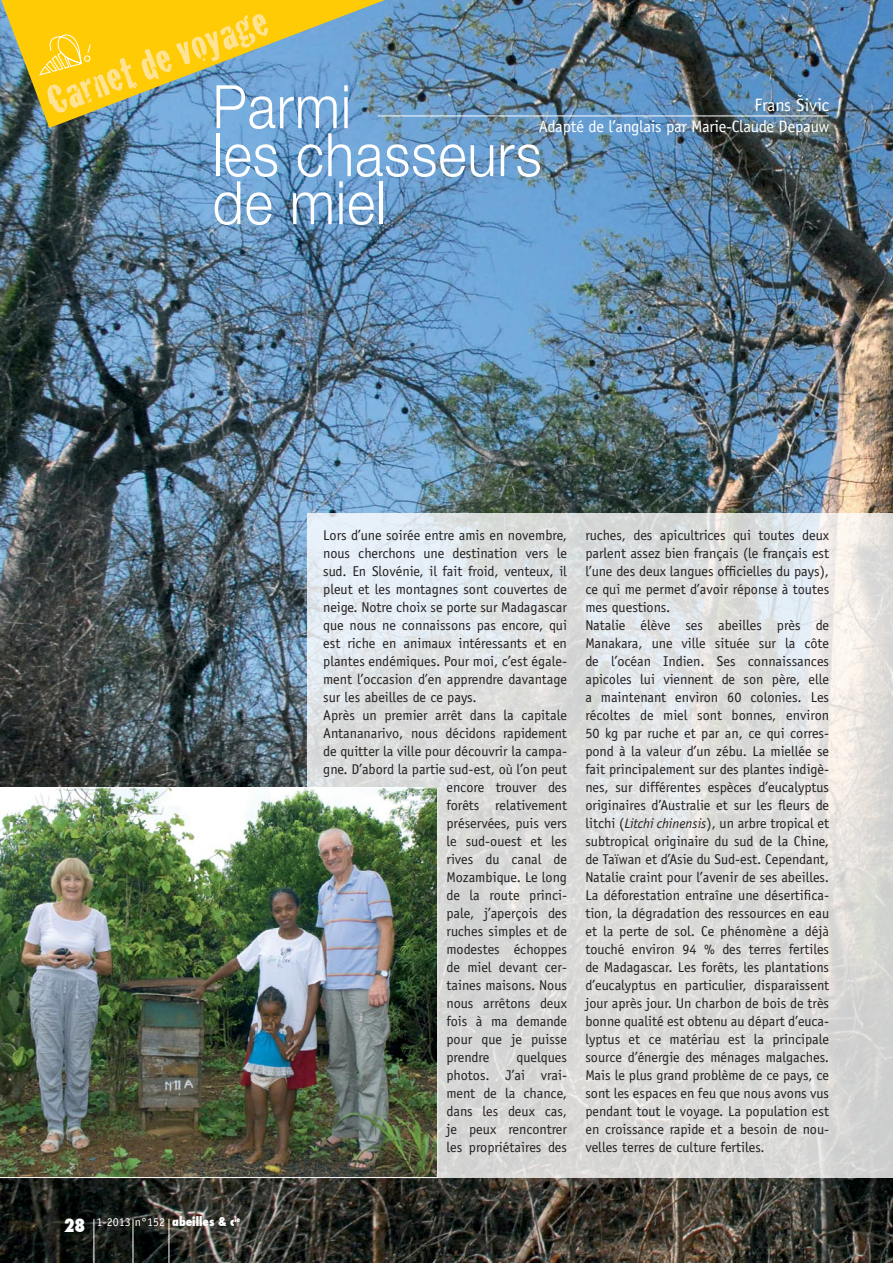
<style>
.page{position:relative;width:893px;height:1263px;background:#fff}
.page>*{position:absolute;margin:0;border:0;box-sizing:border-box;transform-origin:0 0}
.t1{font:300 60px/48px "Helvetica Neue";letter-spacing:.02em;color:#fff;scale:.9 1}
.t2{font:45px "Cracked";color:#ffe292}
.t3{font:18px "Officina Sans";letter-spacing:-.01em;color:#fff}
.t4{font:800 condensed 18px "Futura";color:#fff}
.t5{font:16.5px "Officina Sans";letter-spacing:-.01em;color:#fff}
.t6{font:14.25px/18px "Officina Sans";color:#231f20;text-align:justify}
.t7{font:14.25px "Officina Sans";letter-spacing:-.02em;color:#231f20}
.t8{font:12px "Officina Sans";color:#fff}
.s1{font-family:"Futura";font-weight:800;font-stretch:condensed}
.s2{font-style:italic}
</style>
<div class="page">
<img style="left:0;top:0;width:893px;height:1263px">
<svg style="left:0;top:0;width:454px;height:128px;background:#a5ac75"></svg>
<svg style="left:308px;top:513px;width:585px;height:665px;background:#dddedd"></svg>
<hr style="left:378px;top:116px;width:451px;height:1px;background:#fff">
<svg style="left:39px;top:34px;width:52px;height:42px;background:#ffd228"></svg>
<img style="left:0;top:787px;width:438px;height:391px">
<hr style="left:133px;top:1219px;width:1px;height:44px;background:#fff">
<hr style="left:169px;top:1219px;width:1px;height:44px;background:#fff">
<hr style="left:94px;top:1219px;width:1px;height:44px;background:#fff">
<p class="t2" style="left:36px;top:70px;width:235px;rotate:-21deg">Carnet de voyage</p>
<p class="t1" style="left:213px;top:82px;width:367px">Parmi<br>les chasseurs de miel</p>
<p class="t3" style="left:755px;top:95px;width:76px">Frans Šivic</p>
<p class="t5" style="left:539px;top:117px;width:292px">Adapté de l’anglais par Marie-Claude Depauw</p>
<p class="t4" style="left:64px;top:1213px;width:23px">28</p>
<p class="t8" style="left:97px;top:1215px;width:145px">1-2013 n°152 <span class="s1">abeilles &amp; c</span><sup>ie</sup></p>
<p class="t6" style="left:323px;top:526px;width:245px">Lors d’une soirée entre amis en novembre, nous cherchons une destination vers le sud. En Slovénie, il fait froid, venteux, il pleut et les montagnes sont couvertes de neige. Notre choix se porte sur Madagascar que nous ne connaissons pas encore, qui est riche en animaux intéressants et en plantes endémiques. Pour moi, c’est égale&shy;ment l’occasion d’en apprendre davantage sur les abeilles de ce pays.</p>
<p class="t6" style="left:323px;top:706px;width:245px">Après un premier arrêt dans la capitale</p>
<p class="t6" style="left:323px;top:724px;width:245px">Antananarivo, nous décidons rapidement</p>
<p class="t6" style="left:323px;top:742px;width:245px">de quitter la ville pour découvrir la campa-</p>
<p class="t6" style="left:323px;top:760px;width:245px">gne. D’abord la partie sud-est, où l’on peut</p>
<p class="t6" style="left:446px;top:778px;width:122px">encore trouver des</p>
<p class="t6" style="left:446px;top:796px;width:122px">forêts relativement</p>
<p class="t6" style="left:446px;top:814px;width:122px">préservées, puis vers</p>
<p class="t6" style="left:446px;top:832px;width:122px">le sud-ouest et les</p>
<p class="t6" style="left:446px;top:850px;width:122px">rives du canal de</p>
<p class="t6" style="left:446px;top:868px;width:122px">Mozambique. Le long</p>
<p class="t6" style="left:446px;top:886px;width:122px">de la route princi-</p>
<p class="t6" style="left:446px;top:904px;width:122px">pale, j’aperçois des</p>
<p class="t6" style="left:446px;top:922px;width:122px">ruches simples et de</p>
<p class="t6" style="left:446px;top:940px;width:122px">modestes échoppes</p>
<p class="t6" style="left:446px;top:958px;width:122px">de miel devant cer-</p>
<p class="t6" style="left:446px;top:976px;width:122px">taines maisons. Nous</p>
<p class="t6" style="left:446px;top:994px;width:122px">nous arrêtons deux</p>
<p class="t7" style="left:446px;top:1013px;width:122px">fois à ma demande</p>
<p class="t6" style="left:446px;top:1030px;width:122px">pour que je puisse</p>
<p class="t7" style="left:446px;top:1049px;width:44px">prendre</p>
<p class="t6" style="left:446px;top:1048px;width:122px;text-indent:70px">quelques photos. J’ai vrai&shy;ment de la chance, dans les deux cas, je peux rencontrer les propriétaires des</p>
<p class="t6" style="left:585px;top:526px;width:245px">ruches, des apicultrices qui toutes deux parlent assez bien français (le français est l’une des deux langues officielles du pays), ce qui me permet d’avoir réponse à toutes mes questions.</p>
<p class="t6" style="left:585px;top:616px;width:245px">Natalie élève ses abeilles près de Manakara, une ville située sur la côte de l’océan Indien. Ses connaissances apicoles lui viennent de son père, elle a maintenant environ 60 colonies. Les récoltes de miel sont bonnes, environ 50 kg par ruche et par an, ce qui corres&shy;pond à la valeur d’un zébu. La miellée se fait principalement sur des plantes indigè&shy;nes, sur différentes espèces d’eucalyptus originaires d’Australie et sur les fleurs de litchi (<span class="s2">Litchi chinensis</span>), un arbre tropical et subtropical originaire du sud de la Chine, de Taïwan et d’Asie du Sud-est. Cependant, Natalie craint pour l’avenir de ses abeilles.<br>La déforestation entraîne une désertifica&shy;tion, la dégradation des ressources en eau et la perte de sol. Ce phénomène a déjà touché environ 94 % des terres fertiles de Madagascar. Les forêts, les plantations d’eucalyptus en particulier, disparaissent jour après jour. Un charbon de bois de très bonne qualité est obtenu au départ d’euca&shy;lyptus et ce matériau est la principale source d’énergie des ménages malgaches.<br>Mais le plus grand problème de ce pays, ce sont les espaces en feu que nous avons vus pendant tout le voyage. La population est en croissance rapide et a besoin de nou&shy;velles terres de culture fertiles.</p>
</div>
